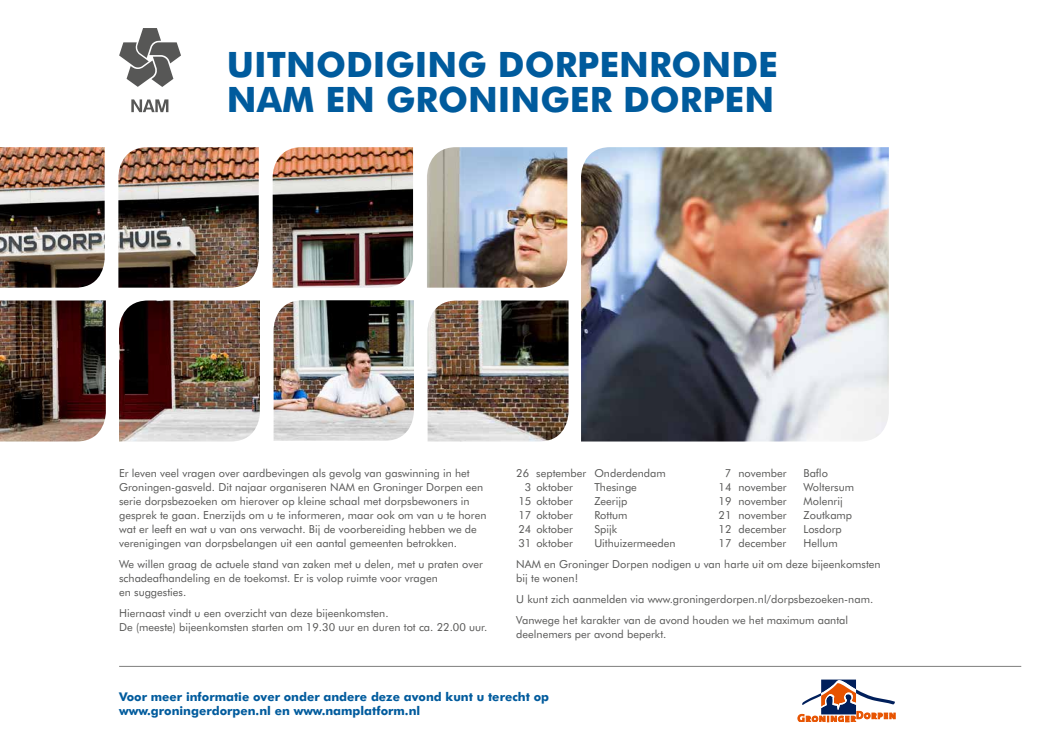
<style>
.page{position:relative;width:1061px;height:738px;background:#fff}
.page>*{position:absolute;margin:0;border:0;box-sizing:border-box;transform-origin:0 0}
.t1{font:700 35px/35px "Futura BT";color:#005b9d}
.t2{font:700 12px/14px "Futura BT";color:#005b9d}
.t3{font:11px/14px "Futura BT";color:#575756}
</style>
<div class="page">
<hr style="left:119px;top:665px;width:901px;height:1px;background:#7e7e7d">
<svg style="left:797px;top:679px;width:98px;height:42px"></svg>
<svg style="left:131px;top:99px;width:37px;height:13px"></svg>
<svg style="left:119px;top:28px;width:62px;height:59px"></svg>
<img style="left:568px;top:147px;width:320px;height:294px">
<img style="left:0;top:147px;width:568px;height:294px">
<h1 class="t1" style="left:227px;top:47px;width:552px">UITNODIGING DORPENRONDE<br>NAM EN GRONINGER DORPEN</h1>
<p class="t3" style="left:119px;top:465px;width:369px">Er leven veel vragen over aardbevingen als gevolg van gaswinning in het Groningen-gasveld. Dit najaar organiseren NAM en Groninger Dorpen een serie dorpsbezoeken om hierover op kleine schaal met dorpsbewoners in gesprek te gaan. Enerzijds om u te informeren, maar ook om van u te horen wat er leeft en wat u van ons verwacht. Bij de voorbereiding hebben we de verenigingen van dorpsbelangen uit een aantal gemeenten betrokken.</p>
<p class="t3" style="left:119px;top:556px;width:365px">We willen graag de actuele stand van zaken met u delen, met u praten over schadeafhandeling en de toekomst. Er is volop ruimte voor vragen<br>en suggesties.</p>
<p class="t3" style="left:119px;top:605px;width:369px">Hiernaast vindt u een overzicht van deze bijeenkomsten.<br>De (meeste) bijeenkomsten starten om 19.30 uur en duren tot ca. 22.00 uur.</p>
<p class="t3" style="left:516px;top:465px;width:151px">26 september Onderdendam</p>
<p class="t3" style="left:724px;top:465px;width:63px">7 november</p>
<p class="t3" style="left:803px;top:465px;width:26px">Baflo</p>
<p class="t3" style="left:524px;top:479px;width:50px">3 oktober</p>
<p class="t3" style="left:594px;top:479px;width:44px">Thesinge</p>
<p class="t3" style="left:718px;top:479px;width:70px">14 november</p>
<p class="t3" style="left:803px;top:479px;width:52px">Woltersum</p>
<p class="t3" style="left:518px;top:493px;width:56px">15 oktober</p>
<p class="t3" style="left:594px;top:493px;width:35px">Zeerijp</p>
<p class="t3" style="left:718px;top:493px;width:70px">19 november</p>
<p class="t3" style="left:803px;top:493px;width:41px">Molenrij</p>
<p class="t3" style="left:518px;top:507px;width:56px">17 oktober</p>
<p class="t3" style="left:594px;top:507px;width:35px">Rottum</p>
<p class="t3" style="left:718px;top:507px;width:70px">21 november</p>
<p class="t3" style="left:803px;top:507px;width:50px">Zoutkamp</p>
<p class="t3" style="left:518px;top:521px;width:56px">24 oktober</p>
<p class="t3" style="left:594px;top:521px;width:24px">Spijk</p>
<p class="t3" style="left:718px;top:521px;width:69px">12 december</p>
<p class="t3" style="left:803px;top:521px;width:40px">Losdorp</p>
<p class="t3" style="left:518px;top:535px;width:56px">31 oktober</p>
<p class="t3" style="left:594px;top:535px;width:83px">Uithuizermeeden</p>
<p class="t3" style="left:718px;top:535px;width:69px">17 december</p>
<p class="t3" style="left:516px;top:532px;width:366px;line-height:21px;text-indent:287px">Hellum<br>NAM en Groninger Dorpen nodigen u van harte uit om deze bijeenkomsten</p>
<p class="t3" style="left:516px;top:567px;width:358px;line-height:21px">bij te wonen!<br>U kunt zich aanmelden via www.groningerdorpen.nl/dorpsbezoeken-nam.<br>Vanwege het karakter van de avond houden we het maximum aantal</p>
<p class="t3" style="left:516px;top:626px;width:152px">deelnemers per avond beperkt.</p>
<p class="t2" style="left:119px;top:689px;width:431px">Voor meer informatie over onder andere deze avond kunt u terecht op www.groningerdorpen.nl en www.namplatform.nl</p>
</div>
